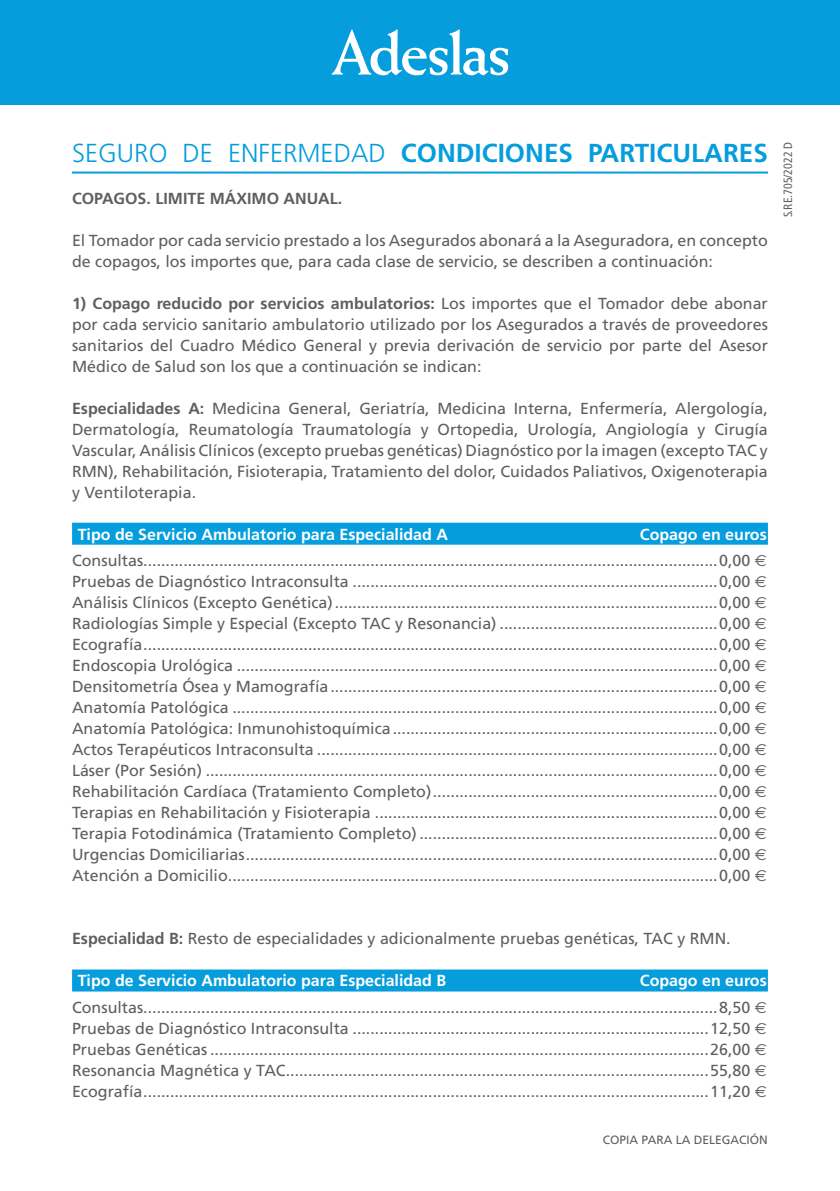
<style>
.page{position:relative;width:840px;height:1191px;background:#fff}
.page>*{position:absolute;margin:0;border:0;box-sizing:border-box;transform-origin:0 0}
.t1{font:700 26px "Frutiger";color:#069ddc}
.t2{font:16px/21px "Frutiger";color:#5f5f62;text-align:justify}
.t3{font:700 16px "Frutiger";color:#fff}
.t4{font:700 16px "Frutiger";color:#5f5f62}
.t5{font:12px "Frutiger";color:#5f5f62}
.t6{font:condensed 12px "Frutiger";color:#5f5f62}
.s1{font-weight:300}
.s2{font-weight:700}
.s3{font-weight:700;color:#fff}
.s4{font-family:"Euro Sans"}
</style>
<div class="page">
<div style="left:0;top:0;width:839px;height:105px;background:#069ddc"></div>
<svg style="left:331px;top:30px;width:177px;height:45px"></svg>
<hr style="left:72px;top:171px;width:695px;height:2px;background:#069ddc">
<div style="left:72px;top:522px;width:695px;height:22px;background:#069ddc"></div>
<div style="left:72px;top:969px;width:695px;height:22px;background:#069ddc"></div>
<h1 class="t1" style="left:72px;top:138px;width:697px"><span class="s1">SEGURO DE ENFERMEDAD</span> CONDICIONES PARTICULARES</h1>
<p class="t4" style="left:72px;top:189px;width:271px">COPAGOS. LIMITE MÁXIMO ANUAL.</p>
<p class="t2" style="left:72px;top:229px;width:697px">El Tomador por cada servicio prestado a los Asegurados abonará a la Aseguradora, en concepto de copagos, los importes que, para cada clase de servicio, se describen a continuación:</p>
<p class="t2" style="left:72px;top:292px;width:697px"><span class="s2">1) Copago reducido por servicios ambulatorios:</span> Los importes que el Tomador debe abonar por cada servicio sanitario ambulatorio utilizado por los Asegurados a través de proveedores sanitarios del Cuadro Médico General y previa derivación de servicio por parte del Asesor Médico de Salud son los que a continuación se indican:</p>
<p class="t2" style="left:72px;top:397px;width:697px"><span class="s2">Especialidades A:</span> Medicina General, Geriatría, Medicina Interna, Enfermería, Alergología, Dermatología, Reumatología Traumatología y Ortopedia, Urología, Angiología y Cirugía Vascular, Análisis Clínicos (excepto pruebas genéticas) Diagnóstico por la imagen (excepto TAC y RMN), Rehabilitación, Fisioterapia, Tratamiento del dolor, Cuidados Paliativos, Oxigenoterapia y Ventiloterapia.</p>
<p class="t3" style="left:78px;top:524px;width:371px">Tipo de Servicio Ambulatorio para Especialidad A</p>
<p class="t2" style="left:72px;top:520px;width:696px;line-height:26.6px;text-align:right"><span class="s3">Copago en euros<br></span>Consultas.................................................................................................................................0,00 <span class="s4">€</span></p>
<p class="t2" style="left:72px;top:571px;width:695px">Pruebas de Diagnóstico Intraconsulta ..................................................................................0,00 <span class="s4">€ </span>Análisis Clínicos (Excepto Genética)......................................................................................0,00 <span class="s4">€ </span>Radiologías Simple y Especial (Excepto TAC y Resonancia) .................................................0,00 <span class="s4">€ </span>Ecografía.................................................................................................................................0,00 <span class="s4">€ </span>Endoscopia Urológica ............................................................................................................0,00 <span class="s4">€ </span>Densitometría Ósea y Mamografía.......................................................................................0,00 <span class="s4">€ </span>Anatomía Patológica .............................................................................................................0,00 <span class="s4">€ </span>Anatomía Patológica: Inmunohistoquímica.........................................................................0,00 <span class="s4">€ </span>Actos Terapéuticos Intraconsulta ..........................................................................................0,00 <span class="s4">€ </span>Láser (Por Sesión) ...................................................................................................................0,00 <span class="s4">€ </span>Rehabilitación Cardíaca (Tratamiento Completo)................................................................0,00 <span class="s4">€ </span>Terapias en Rehabilitación y Fisioterapia .............................................................................0,00 <span class="s4">€ </span>Terapia Fotodinámica (Tratamiento Completo) ...................................................................0,00 <span class="s4">€ </span>Urgencias Domiciliarias..........................................................................................................0,00 <span class="s4">€ </span>Atención a Domicilio..............................................................................................................0,00 <span class="s4">€</span></p>
<p class="t6" style="left:780px;top:217px;width:77px;rotate:-90deg">S.RE.705/2022 D</p>
<p class="t2" style="left:72px;top:928px;width:659px"><span class="s2">Especialidad B:</span> Resto de especialidades y adicionalmente pruebas genéticas, TAC y RMN.</p>
<p class="t3" style="left:78px;top:971px;width:370px">Tipo de Servicio Ambulatorio para Especialidad B</p>
<p class="t2" style="left:72px;top:967px;width:696px;line-height:26.6px;text-align:right"><span class="s3">Copago en euros<br></span>Consultas.................................................................................................................................8,50 <span class="s4">€</span></p>
<p class="t2" style="left:72px;top:1017px;width:695px">Pruebas de Diagnóstico Intraconsulta ................................................................................12,50 <span class="s4">€ </span>Pruebas Genéticas ................................................................................................................26,00 <span class="s4">€ </span>Resonancia Magnética y TAC...............................................................................................55,80 <span class="s4">€ </span>Ecografía...............................................................................................................................11,20 <span class="s4">€</span></p>
<p class="t5" style="left:602px;top:1132px;width:166px">COPIA PARA LA DELEGACIÓN</p>
</div>
